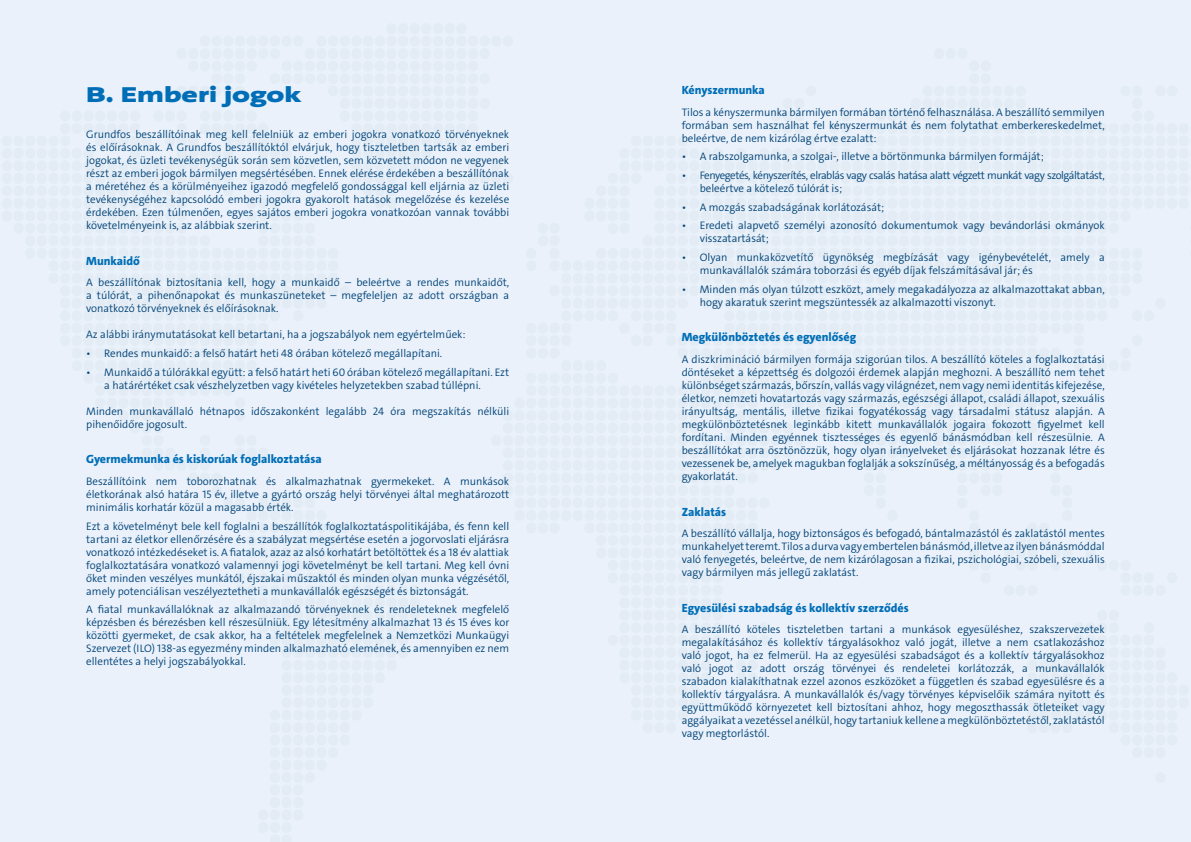
<style>
.page{position:relative;width:1191px;height:842px;background:#fff}
.page>*{position:absolute;margin:0;border:0;box-sizing:border-box;transform-origin:0 0}
.t1{font:900 22px "Grundfos The Sans Extd";color:#006eb7}
.t2{font:800 12px "Grundfos The Sans";color:#006eb7}
.t3{font:300 11px/13px "Grundfos The Sans";color:#004377;text-align:justify}
.t4{font:300 11px/13px "Grundfos The Sans";letter-spacing:-.04em;color:#004377}
</style>
<div class="page">
<h1 class="t1" style="left:86px;top:81px;width:217px">B. Emberi jogok</h1>
<p class="t3" style="left:86px;top:128px;width:424px">Grundfos beszállítóinak meg kell felelniük az emberi jogokra vonatkozó törvényeknek és előírásoknak. A Grundfos beszállítóktól elvárjuk, hogy tiszteletben tartsák az emberi jogokat, és üzleti tevékenységük során sem közvetlen, sem közvetett módon ne vegyenek részt az emberi jogok bármilyen megsértésében. Ennek elérése érdekében a beszállítónak a méretéhez és a körülményeihez igazodó megfelelő gondossággal kell eljárnia az üzleti tevékenységéhez kapcsolódó emberi jogokra gyakorolt hatások megelőzése és kezelése érdekében. Ezen túlmenően, egyes sajátos emberi jogokra vonatkozóan vannak további követelményeink is, az alábbiak szerint.</p>
<p class="t2" style="left:86px;top:253px;width:55px">Munkaidő</p>
<p class="t3" style="left:86px;top:276px;width:424px">A beszállítónak biztosítania kell, hogy a munkaidő – beleértve a rendes munkaidőt, a túlórát, a pihenőnapokat és munkaszüneteket – megfeleljen az adott országban a vonatkozó törvényeknek és előírásoknak.</p>
<p class="t3" style="left:86px;top:328px;width:381px">Az alábbi iránymutatásokat kell betartani, ha a jogszabályok nem egyértelműek:</p>
<p class="t3" style="left:86px;top:347px;width:357px">• Rendes munkaidő: a felső határt heti 48 órában kötelező megállapítani.</p>
<p class="t3" style="left:104px;top:366px;width:406px;text-indent:-18px">• Munkaidő a túlórákkal együtt: a felső határt heti 60 órában kötelező megállapítani. Ezt a határértéket csak vészhelyzetben vagy kivételes helyzetekben szabad túllépni.</p>
<p class="t3" style="left:86px;top:405px;width:424px">Minden munkavállaló hétnapos időszakonként legalább 24 óra megszakítás nélküli pihenőidőre jogosult.</p>
<p class="t2" style="left:86px;top:452px;width:237px">Gyermekmunka és kiskorúak foglalkoztatása</p>
<p class="t3" style="left:86px;top:475px;width:424px">Beszállítóink nem toborozhatnak és alkalmazhatnak gyermekeket. A munkások életkorának alsó határa 15 év, illetve a gyártó ország helyi törvényei által meghatározott minimális korhatár közül a magasabb érték.</p>
<p class="t3" style="left:86px;top:519px;width:424px">Ezt a követelményt bele kell foglalni a beszállítók foglalkoztatáspolitikájába, és fenn kell tartani az életkor ellenőrzésére és a szabályzat megsértése esetén a jogorvoslati eljárásra vonatkozó intézkedéseket is. A fiatalok, azaz az alsó korhatárt betöltöttek és a 18 év alattiak foglalkoztatására vonatkozó valamennyi jogi követelményt be kell tartani. Meg kell óvni őket minden veszélyes munkától, éjszakai műszaktól és minden olyan munka végzésétől, amely potenciálisan veszélyeztetheti a munkavállalók egészségét és biztonságát.</p>
<p class="t3" style="left:86px;top:603px;width:424px">A fiatal munkavállalóknak az alkalmazandó törvényeknek és rendeleteknek megfelelő képzésben és bérezésben kell részesülniük. Egy létesítmény alkalmazhat 13 és 15 éves kor közötti gyermeket, de csak akkor, ha a feltételek megfelelnek a Nemzetközi Munkaügyi Szervezet (ILO) 138-as egyezmény minden alkalmazható elemének, és amennyiben ez nem ellentétes a helyi jogszabályokkal.</p>
<p class="t2" style="left:681px;top:82px;width:85px">Kényszermunka</p>
<p class="t3" style="left:681px;top:106px;width:424px">Tilos a kényszermunka bármilyen formában történő felhasználása. A beszállító semmilyen formában sem használhat fel kényszermunkát és nem folytathat emberkereskedelmet, beleértve, de nem kizárólag értve ezalatt:</p>
<p class="t3" style="left:681px;top:150px;width:363px">• A rabszolgamunka, a szolgai-, illetve a börtönmunka bármilyen formáját;</p>
<p class="t4" style="left:699px;top:169px;width:406px;text-indent:-18px">• Fenyegetés, kényszerítés, elrablás vagy csalás hatása alatt végzett munkát vagy szolgáltatást, beleértve a kötelező túlórát is;</p>
<p class="t3" style="left:681px;top:201px;width:204px">• A mozgás szabadságának korlátozását;</p>
<p class="t3" style="left:699px;top:219px;width:406px;text-indent:-18px">• Eredeti alapvető személyi azonosító dokumentumok vagy bevándorlási okmányok visszatartását;</p>
<p class="t3" style="left:699px;top:251px;width:406px;text-indent:-18px">• Olyan munkaközvetítő ügynökség megbízását vagy igénybevételét, amely a munkavállalók számára toborzási és egyéb díjak felszámításával jár; és</p>
<p class="t3" style="left:699px;top:283px;width:406px;text-indent:-18px">• Minden más olyan túlzott eszközt, amely megakadályozza az alkalmazottakat abban, hogy akaratuk szerint megszüntessék az alkalmazotti viszonyt.</p>
<p class="t2" style="left:681px;top:330px;width:176px">Megkülönböztetés és egyenlőség</p>
<p class="t3" style="left:681px;top:353px;width:424px">A diszkrimináció bármilyen formája szigorúan tilos. A beszállító köteles a foglalkoztatási döntéseket a képzettség és dolgozói érdemek alapján meghozni. A beszállító nem tehet különbséget származás, bőrszín, vallás vagy világnézet, nem vagy nemi identitás kifejezése, életkor, nemzeti hovatartozás vagy származás, egészségi állapot, családi állapot, szexuális irányultság, mentális, illetve fizikai fogyatékosság vagy társadalmi státusz alapján. A megkülönböztetésnek leginkább kitett munkavállalók jogaira fokozott figyelmet kell fordítani. Minden egyénnek tisztességes és egyenlő bánásmódban kell részesülnie. A beszállítókat arra ösztönözzük, hogy olyan irányelveket és eljárásokat hozzanak létre és vezessenek be, amelyek magukban foglalják a sokszínűség, a méltányosság és a befogadás gyakorlatát.</p>
<p class="t2" style="left:681px;top:504px;width:46px">Zaklatás</p>
<p class="t3" style="left:681px;top:527px;width:424px">A beszállító vállalja, hogy biztonságos és befogadó, bántalmazástól és zaklatástól mentes munkahelyet teremt. Tilos a durva vagy embertelen bánásmód, illetve az ilyen bánásmóddal való fenyegetés, beleértve, de nem kizárólagosan a fizikai, pszichológiai, szóbeli, szexuális vagy bármilyen más jellegű zaklatást.</p>
<p class="t2" style="left:681px;top:600px;width:228px">Egyesülési szabadság és kollektív szerződés</p>
<p class="t3" style="left:681px;top:623px;width:424px">A beszállító köteles tiszteletben tartani a munkások egyesüléshez, szakszervezetek megalakításához és kollektív tárgyalásokhoz való jogát, illetve a nem csatlakozáshoz való jogot, ha ez felmerül. Ha az egyesülési szabadságot és a kollektív tárgyalásokhoz való jogot az adott ország törvényei és rendeletei korlátozzák, a munkavállalók szabadon kialakíthatnak ezzel azonos eszközöket a független és szabad egyesülésre és a kollektív tárgyalásra. A munkavállalók és/vagy törvényes képviselőik számára nyitott és együttműködő környezetet kell biztosítani ahhoz, hogy megoszthassák ötleteiket vagy aggályaikat a vezetéssel anélkül, hogy tartaniuk kellene a megkülönböztetéstől, zaklatástól vagy megtorlástól.</p>
</div>
